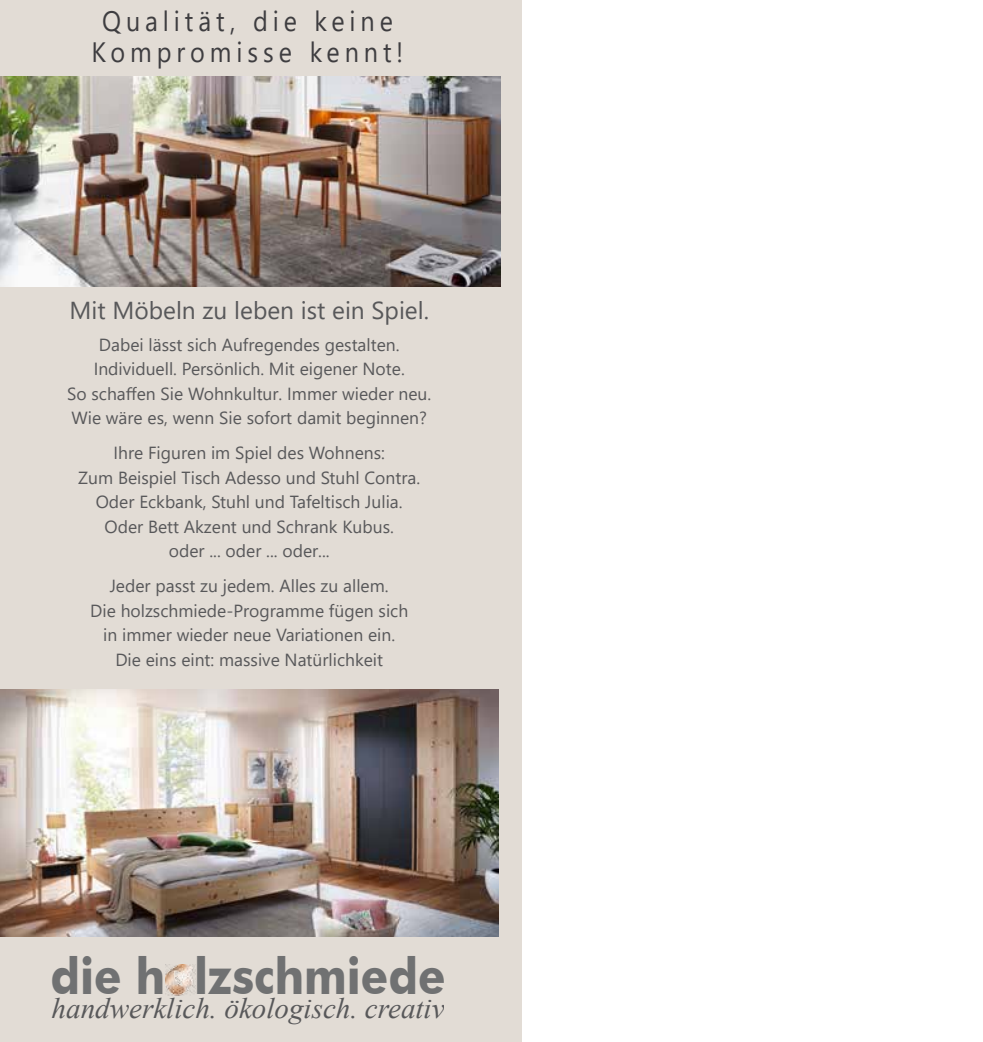
<style>
.page{position:relative;width:983px;height:1042px;background:#fff}
.page>*{position:absolute;margin:0;border:0;box-sizing:border-box;transform-origin:0 0}
.t1{font:700 50.75px "Futura BT";color:#707172;scale:.89 1}
.t2{font:italic 29.05px "Times New Roman";color:#58585a}
.t3{font:28px/31.5px "Segoe UI";letter-spacing:.195em;color:#3e3d40;text-align:center;scale:.9 1}
.t4{font:24.5px "Segoe UI";color:#58585a}
.t5{font:17.5px/24.5px "Segoe UI";color:#58585a;text-align:center}
</style>
<div class="page">
<div style="left:0;top:0;width:521px;height:1042px;background:#e2dcd5"></div>
<img style="left:166px;top:964px;width:29px;height:31px">
<img style="left:0;top:690px;width:499px;height:246px">
<img style="left:0;top:76px;width:500px;height:210px">
<h3 class="t3" style="left:92px;top:3px;width:348px">Qualität, die keine<br>Kompromisse kennt!</h3>
<h3 class="t4" style="left:69px;top:287px;width:361px">Mit Möbeln zu leben ist ein Spiel.</h3>
<p class="t5" style="left:67px;top:331px;width:365px">Dabei lässt sich Aufregendes gestalten.<br>Individuell. Persönlich. Mit eigener Note.<br>So schaffen Sie Wohnkultur. Immer wieder neu.<br>Wie wäre es, wenn Sie sofort damit beginnen?</p>
<p class="t5" style="left:78px;top:439px;width:343px">Ihre Figuren im Spiel des Wohnens:<br>Zum Beispiel Tisch Adesso und Stuhl Contra.<br>Oder Eckbank, Stuhl und Tafeltisch Julia.<br>Oder Bett Akzent und Schrank Kubus.<br>oder ... oder ... oder...</p>
<p class="t5" style="left:90px;top:572px;width:319px">Jeder passt zu jedem. Alles zu allem.<br>Die holzschmiede-Programme fügen sich in immer wieder neue Variationen ein.<br>Die eins eint: massive Natürlichkeit</p>
<h1 class="t1" style="left:51px;top:945px;width:445px">die h lzschmiede</h1>
<h2 class="t2" style="left:52px;top:988px;width:394px">handwerklich. ökologisch. creativ</h2>
</div>
